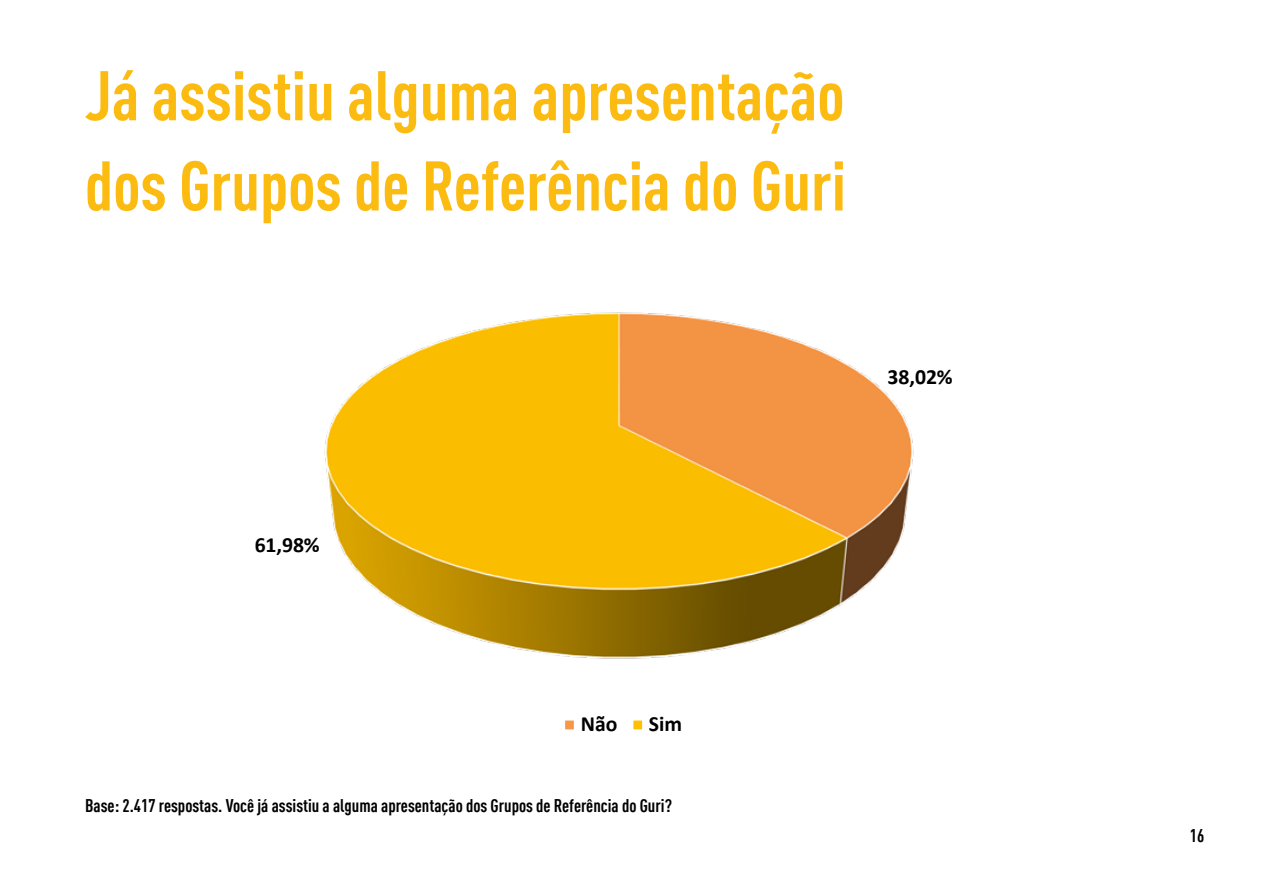
<style>
.page{position:relative;width:1263px;height:893px;background:#fff}
.page>*{position:absolute;margin:0;border:0;box-sizing:border-box;transform-origin:0 0}
.t1{font:700 69px/90.2px "DIN Cond";color:#fbbb10}
.t2{font:700 21.75px "Calibri";letter-spacing:-.005em;color:#000}
.t3{font:700 18px "DIN Cond";color:#000}
</style>
<div class="page">
<img style="left:324px;top:312px;width:590px;height:347px">
<div style="left:562px;top:717px;width:15px;height:16px;background:#f79646;border:3px solid #fff"></div>
<div style="left:632px;top:719px;width:12px;height:12px;background:#ffc000"></div>
<div style="left:630px;top:717px;width:15px;height:16px;border:3px solid #fff"></div>
<h1 class="t1" style="left:85px;top:49px;width:762px">Já assistiu alguma apresentação dos Grupos de Referência do Guri</h1>
<p class="t2" style="left:888px;top:361px;width:67px">38,02%</p>
<p class="t2" style="left:255px;top:530px;width:67px">61,98%</p>
<p class="t2" style="left:581px;top:709px;width:38px">Não</p>
<p class="t2" style="left:649px;top:709px;width:35px">Sim</p>
<p class="t3" style="left:85px;top:794px;width:589px">Base: 2.417 respostas. Você já assistiu a alguma apresentação dos Grupos de Referência do Guri?</p>
<p class="t3" style="left:1190px;top:825px;width:16px">16</p>
</div>
